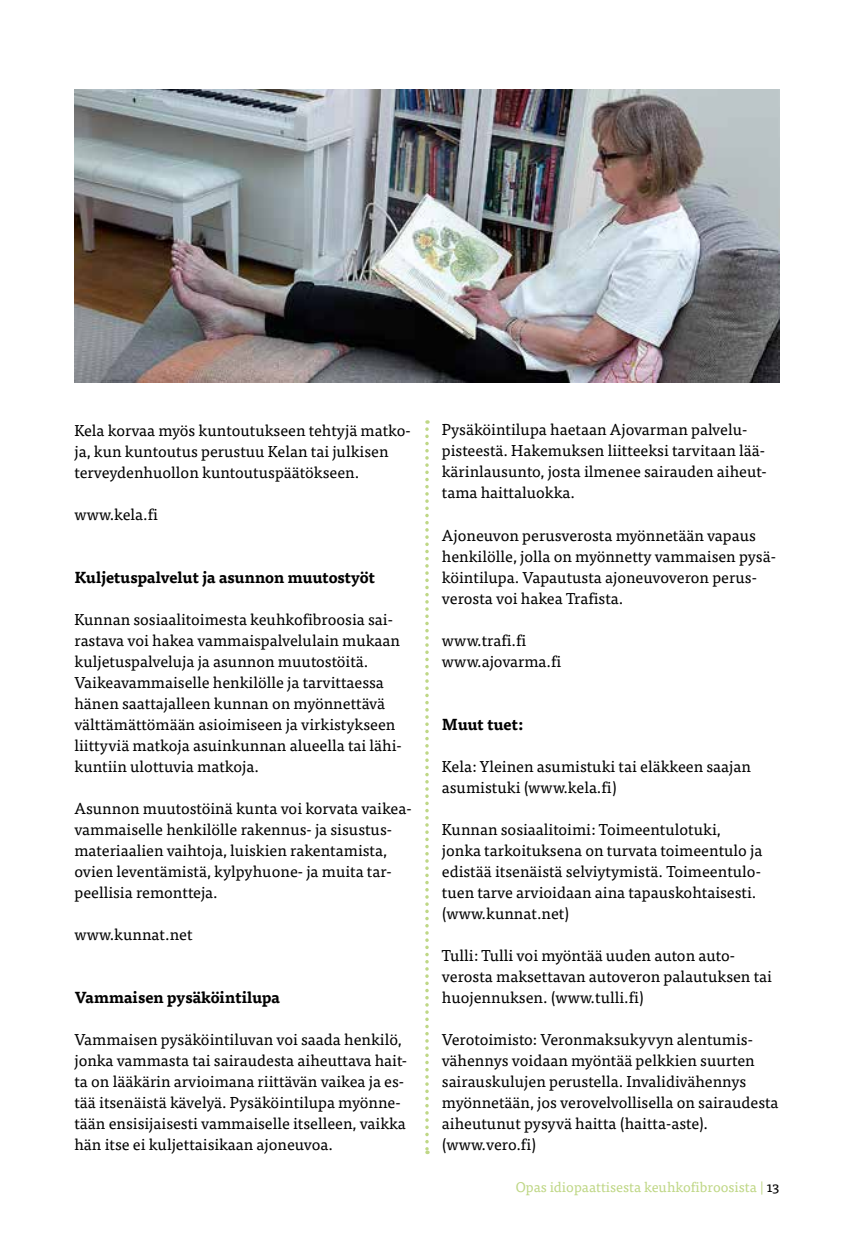
<style>
.page{position:relative;width:854px;height:1241px;background:#fff}
.page>*{position:absolute;margin:0;border:0;box-sizing:border-box;transform-origin:0 0}
.t1{font:15.75px/21px "Tisa OT";color:#000}
.t2{font:700 15.75px "Tisa OT";color:#000}
.t3{font:14px "Tisa OT";color:#bfd786}
.s1{color:#000}
</style>
<div class="page">
<svg style="left:425px;top:429px;width:3px;height:724px"></svg>
<img style="left:74px;top:89px;width:705px;height:293px">
<p class="t1" style="left:74px;top:419px;width:338px">Kela korvaa myös kuntoutukseen tehtyjä matko&shy;ja, kun kuntoutus perustuu Kelan tai julkisen terveydenhuollon kuntoutuspäätökseen.</p>
<p class="t1" style="left:74px;top:503px;width:85px">www.kela.fi</p>
<p class="t2" style="left:74px;top:567px;width:302px">Kuljetuspalvelut ja asunnon muutostyöt</p>
<p class="t1" style="left:74px;top:608px;width:329px">Kunnan sosiaalitoimesta keuhkofibroosia sai&shy;rastava voi hakea vammaispalvelulain mukaan kuljetuspalveluja ja asunnon muutostöitä.<br>Vaikeavammaiselle henkilölle ja tarvittaessa hänen saattajalleen kunnan on myönnettävä välttämättömään asioimiseen ja virkistykseen liittyviä matkoja asuinkunnan alueella tai lähi&shy;kuntiin ulottuvia matkoja.</p>
<p class="t1" style="left:74px;top:797px;width:338px">Asunnon muutostöinä kunta voi korvata vaikea&shy;vammaiselle henkilölle rakennus- ja sisustus&shy;materiaalien vaihtoja, luiskien rakentamista, ovien leventämistä, kylpyhuone- ja muita tar&shy;peellisia remontteja.</p>
<p class="t1" style="left:74px;top:923px;width:119px">www.kunnat.net</p>
<p class="t2" style="left:74px;top:987px;width:207px">Vammaisen pysäköintilupa</p>
<p class="t1" style="left:74px;top:1028px;width:334px">Vammaisen pysäköintiluvan voi saada henkilö, jonka vammasta tai sairaudesta aiheuttava hait&shy;ta on lääkärin arvioimana riittävän vaikea ja es&shy;tää itsenäistä kävelyä. Pysäköintilupa myönne&shy;tään ensisijaisesti vammaiselle itselleen, vaikka hän itse ei kuljettaisikaan ajoneuvoa.</p>
<p class="t1" style="left:441px;top:419px;width:326px">Pysäköintilupa haetaan Ajovarman palvelu&shy;pisteestä. Hakemuksen liitteeksi tarvitaan lää&shy;kärinlausunto, josta ilmenee sairauden aiheut&shy;tama haittaluokka.</p>
<p class="t1" style="left:441px;top:524px;width:335px">Ajoneuvon perusverosta myönnetään vapaus henkilölle, jolla on myönnetty vammaisen pysä&shy;köintilupa. Vapautusta ajoneuvoveron perus&shy;verosta voi hakea Trafista.</p>
<p class="t1" style="left:441px;top:629px;width:121px">www.trafi.fi www.ajovarma.fi</p>
<p class="t2" style="left:441px;top:714px;width:83px">Muut tuet:</p>
<p class="t1" style="left:441px;top:755px;width:310px">Kela: Yleinen asumistuki tai eläkkeen saajan asumistuki (www.kela.fi)</p>
<p class="t1" style="left:441px;top:818px;width:322px">Kunnan sosiaalitoimi: Toimeentulotuki, jonka tarkoituksena on turvata toimeentulo ja edistää itsenäistä selviytymistä. Toimeentulo&shy;tuen tarve arvioidaan aina tapauskohtaisesti. (www.kunnat.net)</p>
<p class="t1" style="left:441px;top:944px;width:331px">Tulli: Tulli voi myöntää uuden auton auto&shy;verosta maksettavan autoveron palautuksen tai huojennuksen. (www.tulli.fi)</p>
<p class="t1" style="left:441px;top:1028px;width:338px">Verotoimisto: Veronmaksukyvyn alentumis&shy;vähennys voidaan myöntää pelkkien suurten sairauskulujen perustella. Invalidivähennys myönnetään, jos verovelvollisella on sairaudesta aiheutunut pysyvä haitta (haitta-aste). (www.vero.fi)</p>
<p class="t3" style="left:515px;top:1178px;width:265px">Opas idiopaattisesta keuhkofibroosista | <span class="s1">13</span></p>
</div>
